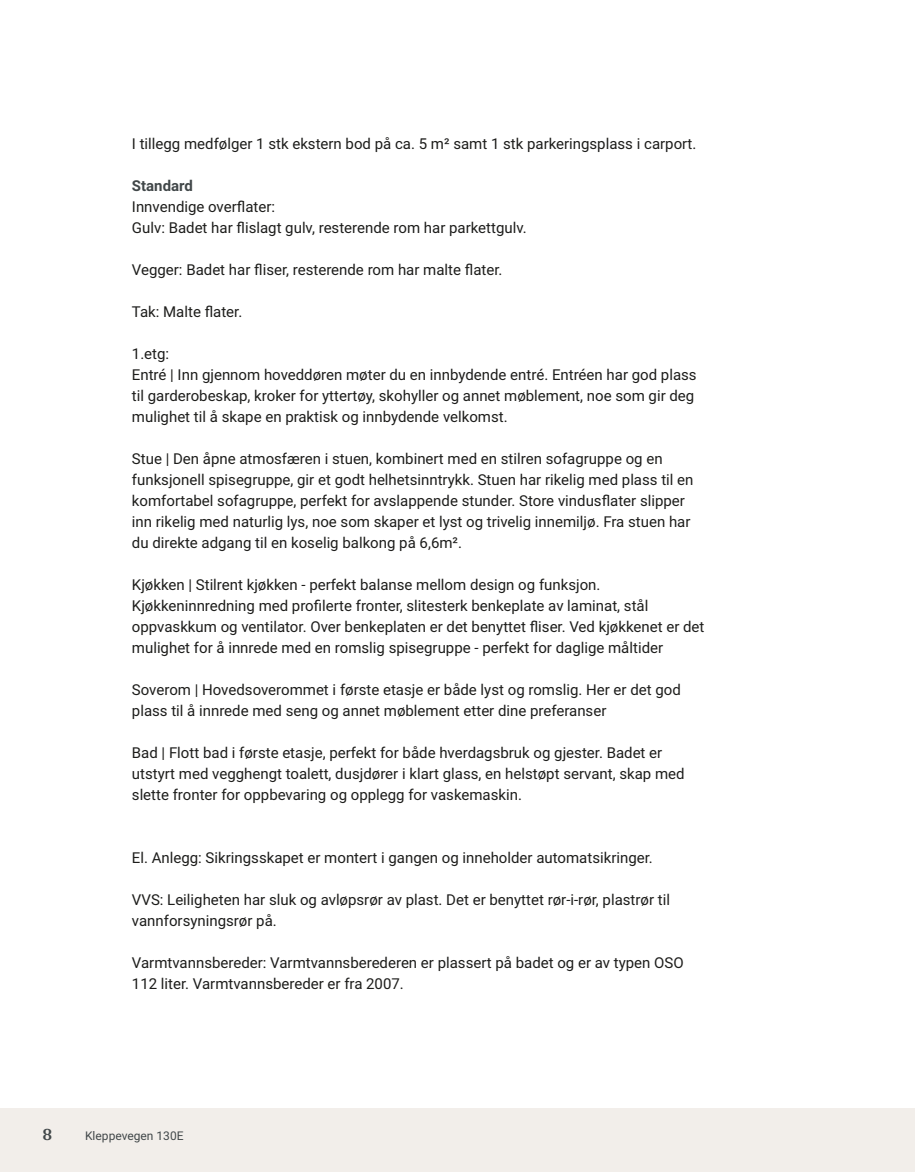
<style>
.page{position:relative;width:915px;height:1172px;background:#fff}
.page>*{position:absolute;margin:0;border:0;box-sizing:border-box;transform-origin:0 0}
.t1{font:700 18px "Arya";color:#414749}
.t2{font:15px/21px "Roboto Vitec";color:#1d1d1b}
.t3{font:700 15px "Roboto Vitec";color:#414749}
.t4{font:12px "Roboto Vitec";color:#414749}
</style>
<div class="page">
<div style="left:0;top:1108px;width:914px;height:64px;background:#f2eeea"></div>
<p class="t2" style="left:132px;top:132px;width:566px">I tillegg medfølger 1 stk ekstern bod på ca. 5 m² samt 1 stk parkeringsplass i carport.</p>
<p class="t3" style="left:132px;top:175px;width:63px">Standard</p>
<p class="t2" style="left:132px;top:195px;width:396px">Innvendige overflater:<br>Gulv: Badet har flislagt gulv, resterende rom har parkettgulv.</p>
<p class="t2" style="left:132px;top:258px;width:372px">Vegger: Badet har fliser, resterende rom har malte flater.</p>
<p class="t2" style="left:132px;top:300px;width:112px">Tak: Malte flater.</p>
<p class="t2" style="left:132px;top:342px;width:566px">1.etg:<br>Entré | Inn gjennom hoveddøren møter du en innbydende entré. Entréen har god plass til garderobeskap, kroker for yttertøy, skohyller og annet møblement, noe som gir deg mulighet til å skape en praktisk og innbydende velkomst.</p>
<p class="t2" style="left:132px;top:447px;width:563px">Stue | Den åpne atmosfæren i stuen, kombinert med en stilren sofagruppe og en funksjonell spisegruppe, gir et godt helhetsinntrykk. Stuen har rikelig med plass til en komfortabel sofagruppe, perfekt for avslappende stunder. Store vindusflater slipper inn rikelig med naturlig lys, noe som skaper et lyst og trivelig innemiljø. Fra stuen har du direkte adgang til en koselig balkong på 6,6m².</p>
<p class="t2" style="left:132px;top:573px;width:574px">Kjøkken | Stilrent kjøkken ‑ perfekt balanse mellom design og funksjon.<br>Kjøkkeninnredning med profilerte fronter, slitesterk benkeplate av laminat, stål oppvaskkum og ventilator. Over benkeplaten er det benyttet fliser. Ved kjøkkenet er det mulighet for å innrede med en romslig spisegruppe ‑ perfekt for daglige måltider</p>
<p class="t2" style="left:132px;top:678px;width:550px">Soverom | Hovedsoverommet i første etasje er både lyst og romslig. Her er det god plass til å innrede med seng og annet møblement etter dine preferanser</p>
<p class="t2" style="left:132px;top:741px;width:554px">Bad | Flott bad i første etasje, perfekt for både hverdagsbruk og gjester. Badet er utstyrt med vegghengt toalett, dusjdører i klart glass, en helstøpt servant, skap med slette fronter for oppbevaring og opplegg for vaskemaskin.</p>
<p class="t2" style="left:132px;top:846px;width:522px">El. Anlegg: Sikringsskapet er montert i gangen og inneholder automatsikringer.</p>
<p class="t2" style="left:132px;top:888px;width:539px">VVS: Leiligheten har sluk og avløpsrør av plast. Det er benyttet rør‑i‑rør, plastrør til vannforsyningsrør på.</p>
<p class="t2" style="left:132px;top:951px;width:553px">Varmtvannsbereder: Varmtvannsberederen er plassert på badet og er av typen OSO<br>112 liter. Varmtvannsbereder er fra 2007.</p>
<p class="t1" style="left:43px;top:1123px;width:11px">8</p>
<p class="t4" style="left:85px;top:1127px;width:100px">Kleppevegen 130E</p>
</div>
